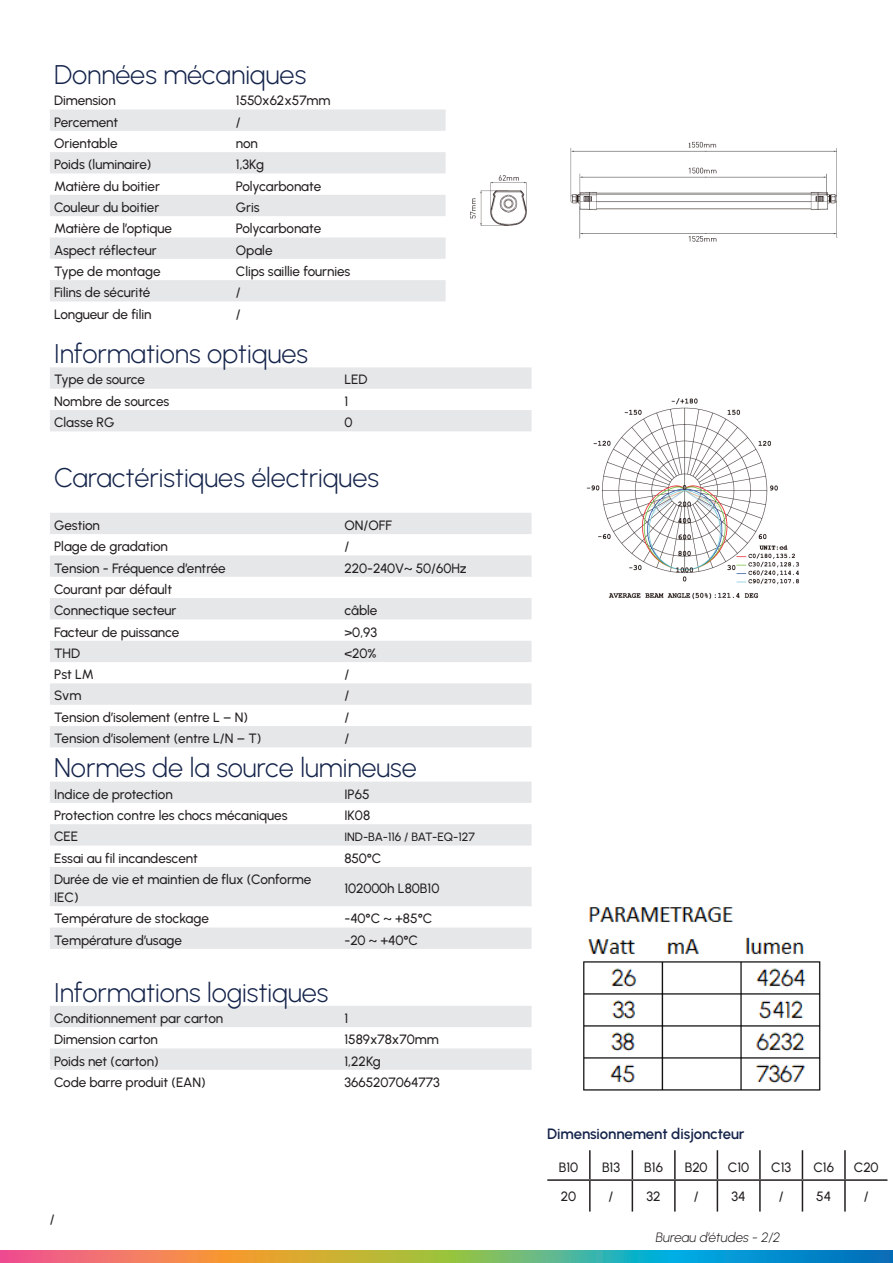
<style>
.page{position:relative;width:893px;height:1263px;background:#fff}
.page>*{position:absolute;margin:0;border:0;box-sizing:border-box;transform-origin:0 0}
.t1{font:300 27px "Urbanist";color:#15244b}
.Texte_courant{font:600 15px "Urbanist";letter-spacing:-.01em;color:#15244b}
.Texte_courant-2{font:500 13.5px/18px "Urbanist";letter-spacing:-.005em;color:#231f20}
.Texte_courant-3{font:italic 300 13.5px "Urbanist";color:#231f20}
.Texte_courant-4{font:500 12px "Urbanist";color:#231f20}
</style>
<div class="page">
<img style="left:470px;top:141px;width:368px;height:101px">
<svg style="left:50px;top:367px;width:481px;height:64px"></svg>
<svg style="left:50px;top:513px;width:481px;height:234px;fill:#e6e7e9"></svg>
<svg style="left:50px;top:781px;width:481px;height:289px"></svg>
<svg style="left:50px;top:109px;width:396px;height:192px;fill:#e6e7e9"></svg>
<hr style="left:589px;top:1150px;width:2px;height:29px;background:#231f20">
<svg style="left:632px;top:1150px;width:1px;height:29px"></svg>
<hr style="left:674px;top:1150px;width:2px;height:29px;background:#231f20">
<svg style="left:717px;top:1150px;width:1px;height:29px"></svg>
<hr style="left:759px;top:1150px;width:2px;height:29px;background:#231f20">
<svg style="left:802px;top:1150px;width:1px;height:29px"></svg>
<hr style="left:844px;top:1150px;width:2px;height:29px;background:#231f20">
<hr style="left:547px;top:1179px;width:43px;height:2px;background:#231f20">
<hr style="left:590px;top:1179px;width:42px;height:2px;background:#231f20">
<hr style="left:589px;top:1181px;width:2px;height:30px;background:#231f20">
<hr style="left:632px;top:1179px;width:43px;height:2px;background:#231f20">
<hr style="left:632px;top:1181px;width:1px;height:30px;background:#231f20">
<hr style="left:675px;top:1179px;width:42px;height:2px;background:#231f20">
<hr style="left:674px;top:1181px;width:2px;height:30px;background:#231f20">
<hr style="left:717px;top:1179px;width:43px;height:2px;background:#231f20">
<hr style="left:717px;top:1181px;width:1px;height:30px;background:#231f20">
<hr style="left:760px;top:1179px;width:42px;height:2px;background:#231f20">
<hr style="left:759px;top:1181px;width:2px;height:30px;background:#231f20">
<hr style="left:802px;top:1179px;width:43px;height:2px;background:#231f20">
<hr style="left:802px;top:1181px;width:1px;height:30px;background:#231f20">
<hr style="left:845px;top:1179px;width:42px;height:2px;background:#231f20">
<hr style="left:844px;top:1181px;width:2px;height:30px;background:#231f20">
<img style="left:586px;top:398px;width:214px;height:201px">
<img style="left:583px;top:907px;width:238px;height:184px">
<svg style="left:0;top:1250px;width:893px;height:13px"></svg>
<p class="t1" style="left:54px;top:57px;width:254px">Données mécaniques</p>
<p class="Texte_courant-2" style="left:54px;top:91px;width:63px">Dimension</p>
<p class="Texte_courant-2" style="left:236px;top:91px;width:96px">1550x62x57mm</p>
<p class="Texte_courant-2" style="left:54px;top:112px;width:66px">Percement</p>
<p class="Texte_courant-2" style="left:236px;top:112px;width:6px">/</p>
<p class="Texte_courant-2" style="left:54px;top:134px;width:65px">Orientable</p>
<p class="Texte_courant-2" style="left:236px;top:134px;width:23px">non</p>
<p class="Texte_courant-2" style="left:54px;top:155px;width:99px">Poids (luminaire)</p>
<p class="Texte_courant-2" style="left:236px;top:155px;width:30px">1,3Kg</p>
<p class="Texte_courant-2" style="left:54px;top:176px;width:107px">Matière du boitier</p>
<p class="Texte_courant-2" style="left:236px;top:176px;width:87px">Polycarbonate</p>
<p class="Texte_courant-2" style="left:54px;top:198px;width:107px">Couleur du boitier</p>
<p class="Texte_courant-2" style="left:236px;top:198px;width:25px">Gris</p>
<p class="Texte_courant-2" style="left:54px;top:219px;width:119px">Matière de l’optique</p>
<p class="Texte_courant-2" style="left:236px;top:219px;width:87px">Polycarbonate</p>
<p class="Texte_courant-2" style="left:54px;top:240px;width:104px">Aspect réflecteur</p>
<p class="Texte_courant-2" style="left:236px;top:240px;width:38px">Opale</p>
<p class="Texte_courant-2" style="left:54px;top:262px;width:108px">Type de montage</p>
<p class="Texte_courant-2" style="left:236px;top:262px;width:116px">Clips saillie fournies</p>
<p class="Texte_courant-2" style="left:54px;top:283px;width:98px">Filins de sécurité</p>
<p class="Texte_courant-2" style="left:236px;top:283px;width:6px">/</p>
<p class="Texte_courant-2" style="left:54px;top:304px;width:99px">Longueur de filin</p>
<p class="Texte_courant-2" style="left:236px;top:304px;width:6px">/</p>
<p class="t1" style="left:54px;top:336px;width:255px">Informations optiques</p>
<p class="Texte_courant-2" style="left:54px;top:370px;width:92px">Type de source</p>
<p class="Texte_courant-2" style="left:344px;top:370px;width:25px">LED</p>
<p class="Texte_courant-2" style="left:54px;top:392px;width:117px">Nombre de sources</p>
<p class="Texte_courant-2" style="left:344px;top:392px;width:5px">1</p>
<p class="Texte_courant-2" style="left:54px;top:413px;width:62px">Classe RG</p>
<p class="Texte_courant-2" style="left:344px;top:413px;width:10px">0</p>
<p class="t1" style="left:54px;top:460px;width:326px">Caractéristiques électriques</p>
<p class="Texte_courant-2" style="left:54px;top:516px;width:47px">Gestion</p>
<p class="Texte_courant-2" style="left:344px;top:516px;width:49px">ON/OFF</p>
<p class="Texte_courant-2" style="left:54px;top:537px;width:115px">Plage de gradation</p>
<p class="Texte_courant-2" style="left:344px;top:537px;width:6px">/</p>
<p class="Texte_courant-2" style="left:54px;top:558px;width:173px">Tension - Fréquence d’entrée</p>
<p class="Texte_courant-2" style="left:344px;top:558px;width:124px">220-240V~ 50/60Hz</p>
<p class="Texte_courant-2" style="left:54px;top:580px;width:119px">Courant par défault</p>
<p class="Texte_courant-2" style="left:54px;top:601px;width:124px">Connectique secteur</p>
<p class="Texte_courant-2" style="left:344px;top:601px;width:35px">câble</p>
<p class="Texte_courant-2" style="left:54px;top:622px;width:127px">Facteur de puissance</p>
<p class="Texte_courant-2" style="left:344px;top:622px;width:34px">&gt;0,93</p>
<p class="Texte_courant-2" style="left:54px;top:644px;width:28px">THD</p>
<p class="Texte_courant-2" style="left:344px;top:644px;width:34px">&lt;20%</p>
<p class="Texte_courant-2" style="left:54px;top:665px;width:41px">Pst LM</p>
<p class="Texte_courant-2" style="left:344px;top:665px;width:6px">/</p>
<p class="Texte_courant-2" style="left:54px;top:686px;width:29px">Svm</p>
<p class="Texte_courant-2" style="left:344px;top:686px;width:6px">/</p>
<p class="Texte_courant-2" style="left:54px;top:708px;width:195px">Tension d’isolement (entre L – N)</p>
<p class="Texte_courant-2" style="left:344px;top:708px;width:6px">/</p>
<p class="Texte_courant-2" style="left:54px;top:729px;width:209px">Tension d’isolement (entre L/N – T)</p>
<p class="Texte_courant-2" style="left:344px;top:729px;width:6px">/</p>
<p class="t1" style="left:54px;top:750px;width:364px">Normes de la source lumineuse</p>
<p class="Texte_courant-2" style="left:54px;top:784px;width:120px">Indice de protection</p>
<p class="Texte_courant-2" style="left:344px;top:784px;width:27px">IP65</p>
<p class="Texte_courant-2" style="left:54px;top:806px;width:235px">Protection contre les chocs mécaniques</p>
<p class="Texte_courant-2" style="left:344px;top:806px;width:27px">IK08</p>
<p class="Texte_courant-2" style="left:54px;top:827px;width:26px">CEE</p>
<p class="Texte_courant-4" style="left:344px;top:828px;width:132px">IND-BA-116 / BAT-EQ-127</p>
<p class="Texte_courant-2" style="left:54px;top:848px;width:145px">Essai au fil incandescent</p>
<p class="Texte_courant-2" style="left:344px;top:848px;width:39px">850°C</p>
<p class="Texte_courant-2" style="left:54px;top:870px;width:259px">Durée de vie et maintien de flux (Conforme<br>IEC)</p>
<p class="Texte_courant-2" style="left:344px;top:879px;width:97px">102000h L80B10</p>
<p class="Texte_courant-2" style="left:54px;top:909px;width:156px">Température de stockage</p>
<p class="Texte_courant-2" style="left:344px;top:909px;width:89px">-40°C ~ +85°C</p>
<p class="Texte_courant-2" style="left:54px;top:930px;width:129px">Température d’usage</p>
<p class="Texte_courant-2" style="left:344px;top:930px;width:75px">-20 ~ +40°C</p>
<p class="t1" style="left:54px;top:975px;width:276px">Informations logistiques</p>
<p class="Texte_courant-2" style="left:54px;top:1009px;width:171px">Conditionnement par carton</p>
<p class="Texte_courant-2" style="left:344px;top:1009px;width:5px">1</p>
<p class="Texte_courant-2" style="left:54px;top:1030px;width:105px">Dimension carton</p>
<p class="Texte_courant-2" style="left:344px;top:1030px;width:96px">1589x78x70mm</p>
<p class="Texte_courant-2" style="left:54px;top:1051px;width:106px">Poids net (carton)</p>
<p class="Texte_courant-2" style="left:344px;top:1051px;width:38px">1,22Kg</p>
<p class="Texte_courant-2" style="left:54px;top:1073px;width:153px">Code barre produit (EAN)</p>
<p class="Texte_courant-2" style="left:344px;top:1073px;width:97px">3665207064773</p>
<p class="Texte_courant-2" style="left:50px;top:1210px;width:6px">/</p>
<p class="Texte_courant" style="left:547px;top:1123px;width:199px">Dimensionnement disjoncteur</p>
<p class="Texte_courant-2" style="left:559px;top:1157px;width:21px">B10</p>
<p class="Texte_courant-2" style="left:602px;top:1157px;width:20px">B13</p>
<p class="Texte_courant-2" style="left:644px;top:1157px;width:20px">B16</p>
<p class="Texte_courant-2" style="left:685px;top:1157px;width:24px">B20</p>
<p class="Texte_courant-2" style="left:728px;top:1157px;width:23px">C10</p>
<p class="Texte_courant-2" style="left:771px;top:1157px;width:22px">C13</p>
<p class="Texte_courant-2" style="left:813px;top:1157px;width:22px">C16</p>
<p class="Texte_courant-2" style="left:854px;top:1157px;width:26px">C20</p>
<p class="Texte_courant-2" style="left:561px;top:1187px;width:17px">20</p>
<p class="Texte_courant-2" style="left:609px;top:1187px;width:6px">/</p>
<p class="Texte_courant-2" style="left:646px;top:1187px;width:16px">32</p>
<p class="Texte_courant-2" style="left:694px;top:1187px;width:6px">/</p>
<p class="Texte_courant-2" style="left:732px;top:1187px;width:16px">34</p>
<p class="Texte_courant-2" style="left:779px;top:1187px;width:6px">/</p>
<p class="Texte_courant-2" style="left:816px;top:1187px;width:17px">54</p>
<p class="Texte_courant-2" style="left:864px;top:1187px;width:6px">/</p>
<p class="Texte_courant-3" style="left:656px;top:1228px;width:126px">Bureau d’études - 2/2</p>
</div>
